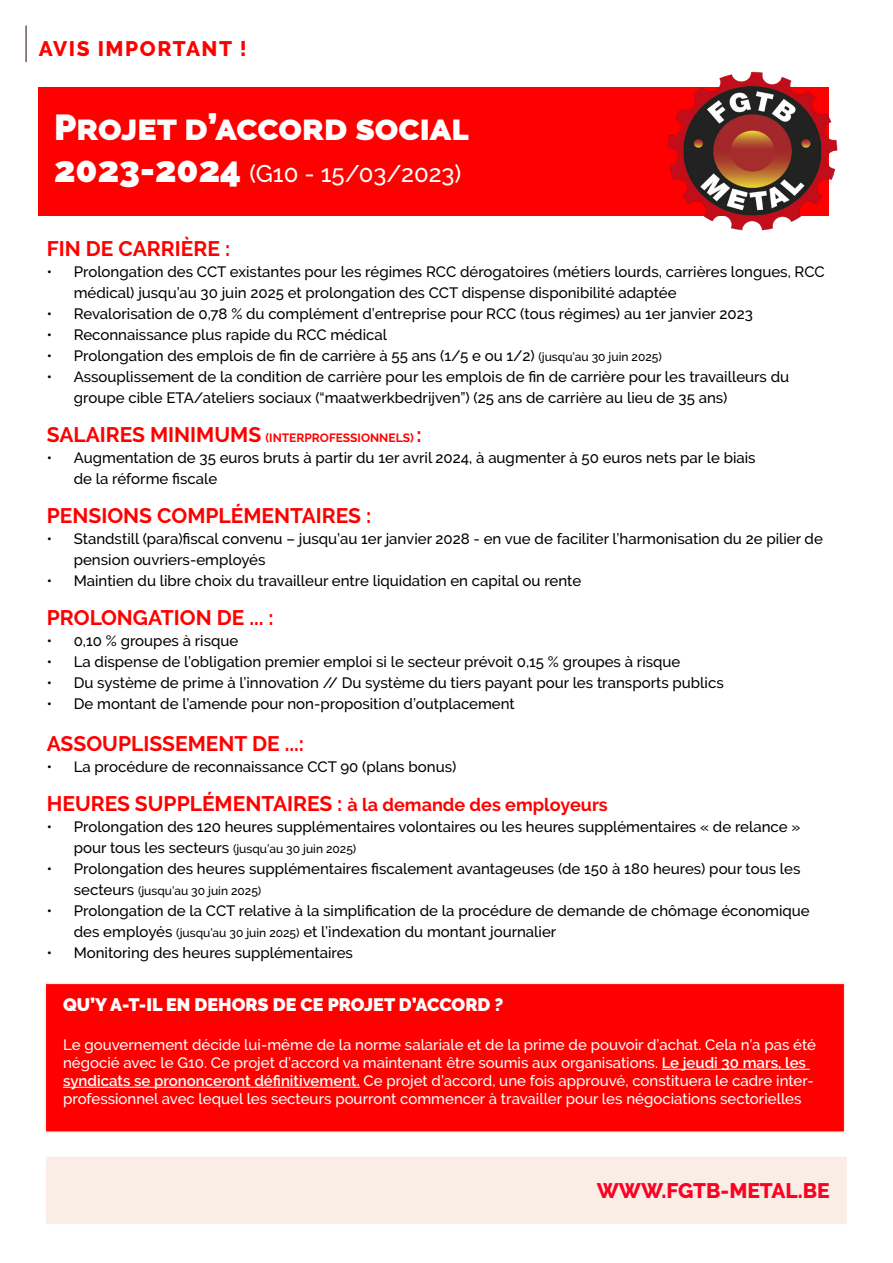
<style>
.page{position:relative;width:893px;height:1263px;background:#fff}
.page>*{position:absolute;margin:0;border:0;box-sizing:border-box;transform-origin:0 0}
.Hoofdstuktitel{font:900 36px "Raleway";color:#fff}
.Hoofdstuktitel-2{font:500 24px "Raleway";color:#fff}
.t1{font:700 21px "Raleway";color:#f00}
.t2{font:800 21px "Raleway";color:#ff0023}
.Title_top_page{font:800 21px "Raleway";letter-spacing:.075em;color:#f00}
.t3{font:700 18px "Raleway";color:#f00}
.t4{font:900 18px "Raleway";color:#fff}
.t5{font:500 15px/21px "Raleway";color:#000}
.t6{font:500 15px/18px "Raleway";color:#fff}
.t7{font:500 12px "Raleway";color:#000}
.t8{font:700 12px "Raleway";color:#f00}
.s1{font-weight:900;font-size:36px}
.s2{font-size:12px}
.s3{font-size:21px}
.s4{font-size:15px}
.s5{font-weight:600}
</style>
<div class="page">
<div style="left:38px;top:87px;width:791px;height:128px;background:#f00"></div>
<div style="left:46px;top:1157px;width:801px;height:67px;background:#faede6"></div>
<img style="left:666px;top:71px;width:172px;height:160px">
<hr style="left:26px;top:26px;width:1px;height:36px;background:#3c202f">
<div style="left:45px;top:982px;width:800px;height:151px;background:#f00;border:2px solid #faede6"></div>
<hr style="left:662px;top:1069px;width:148px;height:1px;background:#fff">
<hr style="left:63px;top:1087px;width:297px;height:1px;background:#fff">
<p class="Title_top_page" style="left:39px;top:36px;width:209px">AVIS IMPORTANT !</p>
<p class="Hoofdstuktitel" style="left:54px;top:106px;width:416px">Projet d’accord social</p>
<p class="Hoofdstuktitel-2" style="left:54px;top:160px;width:409px"><span class="s1">2023-2024</span> (G10 - 15/03/2023)</p>
<p class="t1" style="left:47px;top:237px;width:185px">FIN DE CARRIÈRE :</p>
<p class="t5" style="left:74px;top:261px;width:753px;text-indent:-27px">• Prolongation des CCT existantes pour les régimes RCC dérogatoires (métiers lourds, carrières longues, RCC médical) jusqu’au 30 juin 2025 et prolongation des CCT dispense disponibilité adaptée</p>
<p class="t5" style="left:47px;top:303px;width:708px">• Revalorisation de 0,78 % du complément d’entreprise pour RCC (tous régimes) au 1er janvier 2023</p>
<p class="t5" style="left:47px;top:324px;width:342px">• Reconnaissance plus rapide du RCC médical</p>
<p class="t5" style="left:47px;top:345px;width:616px">• Prolongation des emplois de fin de carrière à 55 ans (1/5 e ou 1/2) <span class="s2">(jusqu’au 30 juin 2025)</span></p>
<p class="t5" style="left:74px;top:366px;width:717px;text-indent:-27px">• Assouplissement de la condition de carrière pour les emplois de fin de carrière pour les travailleurs du groupe cible ETA/ateliers sociaux (“maatwerkbedrijven”) (25 ans de carrière au lieu de 35 ans)</p>
<p class="t8" style="left:47px;top:431px;width:377px"><span class="s3">SALAIRES MINIMUMS</span> (INTERPROFESSIONNELS) <span class="s3">:</span></p>
<p class="t5" style="left:74px;top:447px;width:683px;text-indent:-27px">• Augmentation de 35 euros bruts à partir du 1er avril 2024, à augmenter à 50 euros nets par le biais de la réforme fiscale</p>
<p class="t1" style="left:47px;top:504px;width:326px">PENSIONS COMPLÉMENTAIRES :</p>
<p class="t5" style="left:74px;top:528px;width:751px;text-indent:-27px">• Standstill (para)fiscal convenu – jusqu’au 1er janvier 2028 - en vue de faciliter l’harmonisation du 2e pilier de pension ouvriers-employés</p>
<p class="t5" style="left:47px;top:570px;width:536px">• Maintien du libre choix du travailleur entre liquidation en capital ou rente</p>
<p class="t1" style="left:47px;top:606px;width:229px">PROLONGATION DE ... :</p>
<p class="t5" style="left:47px;top:630px;width:193px">• 0,10 % groupes à risque</p>
<p class="t5" style="left:47px;top:651px;width:635px">• La dispense de l’obligation premier emploi si le secteur prévoit 0,15 % groupes à risque</p>
<p class="t5" style="left:47px;top:672px;width:678px">• Du système de prime à l’innovation // Du système du tiers payant pour les transports publics</p>
<p class="t5" style="left:47px;top:693px;width:470px">• De montant de l’amende pour non-proposition d’outplacement</p>
<p class="t1" style="left:47px;top:732px;width:259px">ASSOUPLISSEMENT DE ...:</p>
<p class="t5" style="left:47px;top:756px;width:411px">• La procédure de reconnaissance CCT 90 (plans bonus)</p>
<p class="t3" style="left:47px;top:794px;width:563px"><span class="s3">HEURES SUPPLÉMENTAIRES :</span> à la demande des employeurs</p>
<p class="t5" style="left:47px;top:816px;width:755px">• Prolongation des 120 heures supplémentaires volontaires ou les heures supplémentaires « de relance »</p>
<p class="t7" style="left:74px;top:842px;width:284px"><span class="s4">pour tous les secteurs</span> (jusqu’au 30 juin 2025)</p>
<p class="t5" style="left:47px;top:858px;width:755px">• Prolongation des heures supplémentaires fiscalement avantageuses (de 150 à 180 heures) pour tous les</p>
<p class="t7" style="left:74px;top:884px;width:189px"><span class="s4">secteurs</span> (jusqu’au 30 juin 2025)</p>
<p class="t5" style="left:74px;top:900px;width:737px;text-indent:-27px">• Prolongation de la CCT relative à la simplification de la procédure de demande de chômage économique des employés <span class="s2">(jusqu’au 30 juin 2025)</span> et l’indexation du montant journalier</p>
<p class="t5" style="left:47px;top:942px;width:308px">• Monitoring des heures supplémentaires</p>
<p class="t4" style="left:63px;top:994px;width:442px">QU’Y A-T-IL EN DEHORS DE CE PROJET D’ACCORD ?</p>
<p class="t6" style="left:63px;top:1036px;width:754px">Le gouvernement décide lui-même de la norme salariale et de la prime de pouvoir d’achat. Cela n’a pas été négocié avec le G10. Ce projet d’accord va maintenant être soumis aux organisations. <span class="s5">Le jeudi 30 mars, les syndicats se prononceront définitivement.</span> Ce projet d’accord, une fois approuvé, constituera le cadre inter&shy;professionnel avec lequel les secteurs pourront commencer à travailler pour les négociations sectorielles</p>
<p class="t2" style="left:597px;top:1179px;width:235px">WWW.FGTB-METAL.BE</p>
</div>
